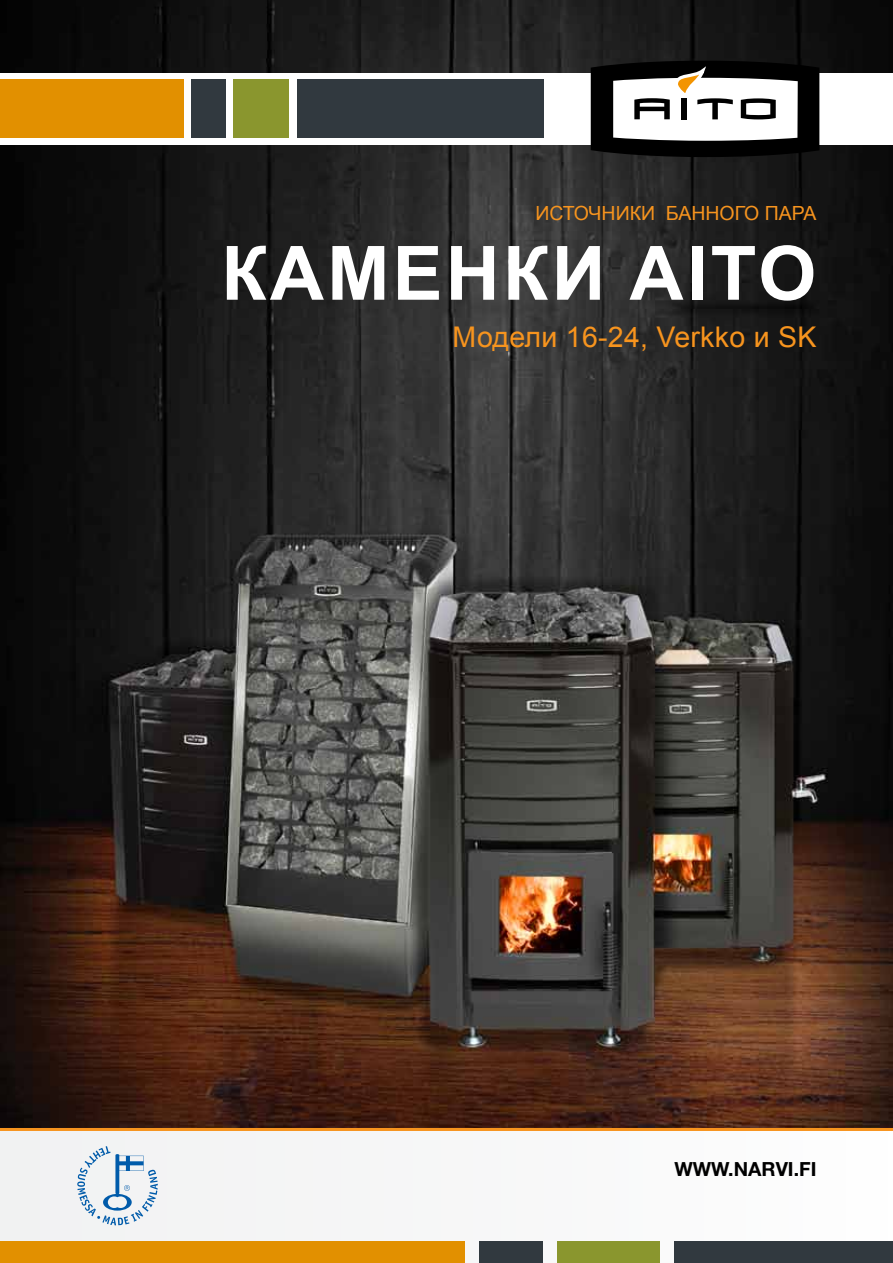
<style>
.page{position:relative;width:893px;height:1263px;background:#fff}
.page>*{position:absolute;margin:0;border:0;box-sizing:border-box;transform-origin:0 0}
.t1{font:700 75px "Arial";letter-spacing:.04em;color:#fff}
.t2{font:28.5px "Arial";letter-spacing:.01em;color:#f7941e}
.t3{font:19.5px "Arial";color:#f7941e}
.t4{font:700 19.5px "Helvetica Neue LT Std";color:#000}
</style>
<div class="page">
<img style="left:0;top:0;width:893px;height:1128px">
<div style="left:0;top:73px;width:893px;height:71px;background:#fff"></div>
<div style="left:297px;top:80px;width:246px;height:58px;background:#31393f"></div>
<div style="left:192px;top:80px;width:34px;height:58px;background:#31393f"></div>
<div style="left:234px;top:80px;width:55px;height:58px;background:#8a962e"></div>
<div style="left:0;top:80px;width:184px;height:58px;background:#e29000"></div>
<div style="left:0;top:1129px;width:893px;height:134px;background:#f7f7f8"></div>
<svg style="left:591px;top:61px;width:228px;height:96px"></svg>
<div style="left:674px;top:1242px;width:219px;height:21px;background:#31393f"></div>
<div style="left:479px;top:1242px;width:64px;height:21px;background:#31393f"></div>
<div style="left:557px;top:1242px;width:103px;height:21px;background:#8a962e"></div>
<div style="left:0;top:1242px;width:465px;height:21px;background:#e29000"></div>
<hr style="left:0;top:1128px;width:893px;height:3px;background:#f7941e">
<svg style="left:77px;top:1146px;width:81px;height:79px"></svg>
<p class="t3" style="left:535px;top:200px;width:283px">ИСТОЧНИКИ БАННОГО ПАРА</p>
<h1 class="t1" style="left:221px;top:224px;width:597px">КАМЕНКИ AITO</h1>
<p class="t2" style="left:453px;top:318px;width:365px">Модели 16-24, Verkko и SK</p>
<p class="t4" style="left:674px;top:1157px;width:143px">WWW.NARVI.FI</p>
</div>
